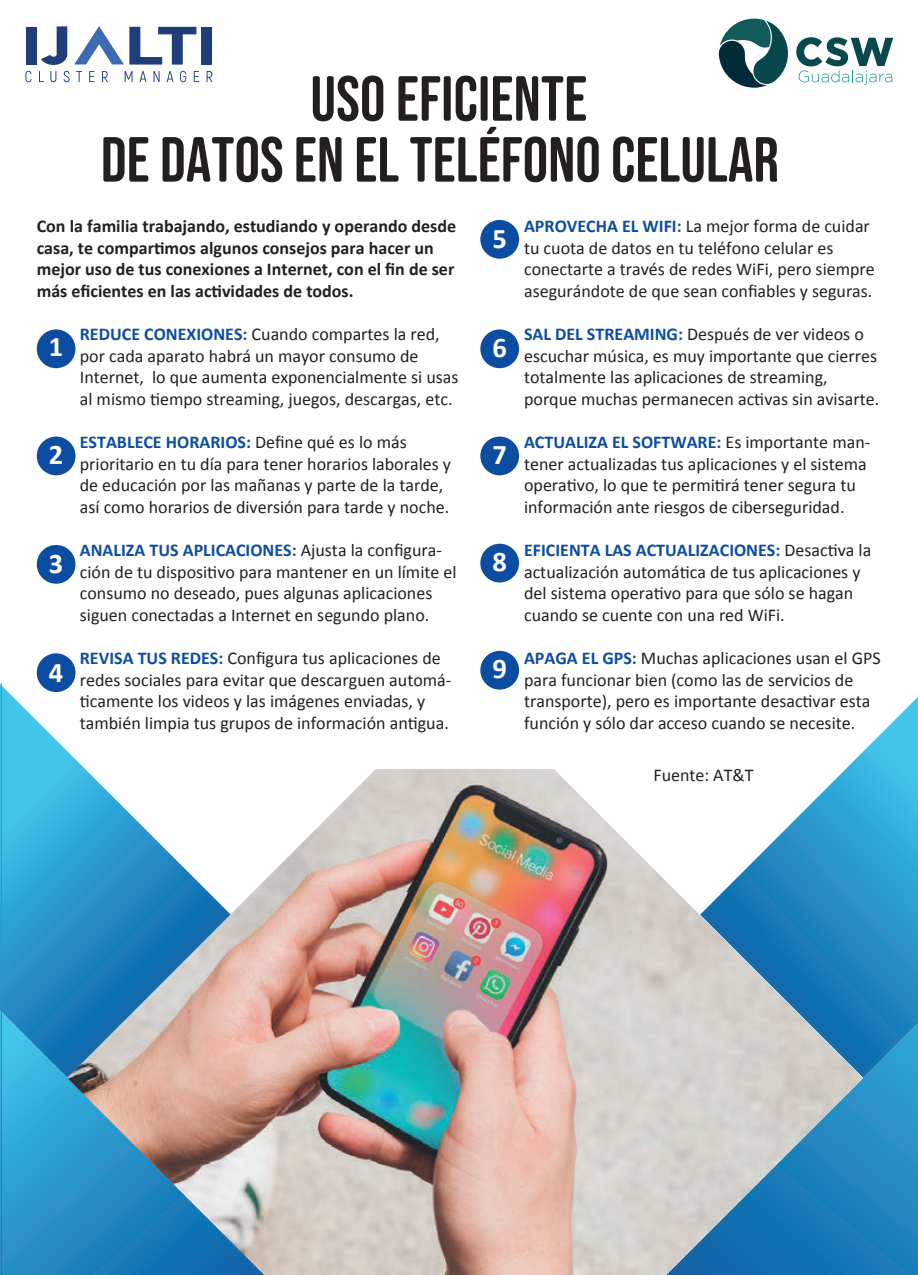
<style>
.page{position:relative;width:918px;height:1275px;background:#fff}
.page>*{position:absolute;margin:0;border:0;box-sizing:border-box;transform-origin:0 0}
.t1{font:63.6px/60.9px "Bebas Neue Semi Rounded";color:#231f20;text-align:center}
.t2{font:700 28.5px "Calibri";color:#fff}
.t3{font:18px/21.6px "Calibri";color:#231f20}
.t4{font:700 18px/21.6px "Calibri";color:#231f20}
.s1{font-weight:700;color:#0d4da1}
</style>
<div class="page">
<svg style="left:863px;top:1078px;width:55px;height:197px;background:#238ac2"></svg>
<svg style="left:0;top:1078px;width:67px;height:197px;background:#2c9dd0"></svg>
<svg style="left:863px;top:697px;width:55px;height:381px;background:#3ca5d3"></svg>
<svg style="left:0;top:684px;width:67px;height:394px;background:#42afdb"></svg>
<svg style="left:1px;top:683px;width:1px;height:592px"></svg>
<img style="left:67px;top:751px;width:796px;height:524px">
<svg style="left:25px;top:71px;width:7px;height:11px"></svg>
<svg style="left:39px;top:71px;width:5px;height:11px"></svg>
<svg style="left:50px;top:71px;width:6px;height:11px"></svg>
<svg style="left:64px;top:71px;width:6px;height:11px"></svg>
<svg style="left:76px;top:71px;width:6px;height:11px"></svg>
<svg style="left:89px;top:71px;width:6px;height:11px"></svg>
<svg style="left:102px;top:71px;width:6px;height:11px"></svg>
<svg style="left:125px;top:71px;width:7px;height:11px"></svg>
<svg style="left:140px;top:71px;width:6px;height:11px"></svg>
<svg style="left:154px;top:71px;width:6px;height:11px"></svg>
<svg style="left:167px;top:71px;width:7px;height:11px"></svg>
<svg style="left:180px;top:71px;width:6px;height:11px"></svg>
<svg style="left:194px;top:71px;width:5px;height:11px"></svg>
<svg style="left:207px;top:71px;width:6px;height:11px"></svg>
<div style="left:26px;top:27px;width:11px;height:38px;background:#213e7c"></div>
<svg style="left:41px;top:26px;width:26px;height:39px"></svg>
<div style="left:201px;top:27px;width:11px;height:38px;background:#213e7c"></div>
<svg style="left:74px;top:26px;width:122px;height:39px"></svg>
<div style="left:317px;top:653px;width:297px;height:116px;background:#fff"></div>
<svg style="left:719px;top:19px;width:174px;height:69px"></svg>
<div style="left:37px;top:653px;width:39px;height:39px;background:#0d4da1;border-radius:50%"></div>
<div style="left:37px;top:329px;width:39px;height:39px;background:#0d4da1;border-radius:50%"></div>
<div style="left:37px;top:437px;width:39px;height:38px;background:#0d4da1;border-radius:50%"></div>
<div style="left:480px;top:329px;width:39px;height:39px;background:#0d4da1;border-radius:50%"></div>
<div style="left:480px;top:437px;width:39px;height:38px;background:#0d4da1;border-radius:50%"></div>
<div style="left:480px;top:544px;width:39px;height:38px;background:#0d4da1;border-radius:50%"></div>
<div style="left:480px;top:651px;width:39px;height:39px;background:#0d4da1;border-radius:50%"></div>
<div style="left:480px;top:220px;width:39px;height:39px;background:#0d4da1;border-radius:50%"></div>
<div style="left:37px;top:545px;width:39px;height:39px;background:#0d4da1;border-radius:50%"></div>
<h1 class="t1" style="left:101px;top:68px;width:680px">USO EFICIENTE<br>DE DATOS EN EL TELÉFONO CELULAR</h1>
<p class="t4" style="left:37px;top:215px;width:421px">Con la familia trabajando, estudiando y operando desde casa, te compartimos algunos consejos para hacer un mejor uso de tus conexiones a Internet, con el fin de ser más eficientes en las actividades de todos.</p>
<h2 class="t2" style="left:49px;top:327px;width:16px">1</h2>
<h2 class="t2" style="left:49px;top:435px;width:16px">2</h2>
<h2 class="t2" style="left:49px;top:543px;width:16px">3</h2>
<h2 class="t2" style="left:49px;top:652px;width:16px">4</h2>
<p class="t3" style="left:80px;top:323px;width:380px"><span class="s1">REDUCE CONEXIONES:</span> Cuando compartes la red, por cada aparato habrá un mayor consumo de Internet, lo que aumenta exponencialmente si usas al mismo tiempo streaming, juegos, descargas, etc.</p>
<p class="t3" style="left:80px;top:431px;width:373px"><span class="s1">ESTABLECE HORARIOS:</span> Define qué es lo más prioritario en tu día para tener horarios laborales y de educación por las mañanas y parte de la tarde, así como horarios de diversión para tarde y noche.</p>
<p class="t3" style="left:80px;top:539px;width:378px"><span class="s1">ANALIZA TUS APLICACIONES:</span> Ajusta la configura&shy;ción de tu dispositivo para mantener en un límite el consumo no deseado, pues algunas aplicaciones siguen conectadas a Internet en segundo plano.</p>
<p class="t3" style="left:80px;top:647px;width:373px"><span class="s1">REVISA TUS REDES:</span> Configura tus aplicaciones de redes sociales para evitar que descarguen automá&shy;ticamente los videos y las imágenes enviadas, y también limpia tus grupos de información antigua.</p>
<h2 class="t2" style="left:492px;top:218px;width:16px">5</h2>
<h2 class="t2" style="left:492px;top:327px;width:16px">6</h2>
<h2 class="t2" style="left:492px;top:435px;width:16px">7</h2>
<h2 class="t2" style="left:492px;top:542px;width:16px">8</h2>
<h2 class="t2" style="left:492px;top:649px;width:16px">9</h2>
<p class="t3" style="left:524px;top:215px;width:352px"><span class="s1">APROVECHA EL WIFI:</span> La mejor forma de cuidar tu cuota de datos en tu teléfono celular es conectarte a través de redes WiFi, pero siempre asegurándote de que sean confiables y seguras.</p>
<p class="t3" style="left:524px;top:323px;width:357px"><span class="s1">SAL DEL STREAMING:</span> Después de ver videos o escuchar música, es muy importante que cierres totalmente las aplicaciones de streaming, porque muchas permanecen activas sin avisarte.</p>
<p class="t3" style="left:524px;top:431px;width:348px"><span class="s1">ACTUALIZA EL SOFTWARE:</span> Es importante man&shy;tener actualizadas tus aplicaciones y el sistema operativo, lo que te permitirá tener segura tu información ante riesgos de ciberseguridad.</p>
<p class="t3" style="left:524px;top:539px;width:349px"><span class="s1">EFICIENTA LAS ACTUALIZACIONES:</span> Desactiva la actualización automática de tus aplicaciones y del sistema operativo para que sólo se hagan cuando se cuente con una red WiFi.</p>
<p class="t3" style="left:524px;top:647px;width:358px"><span class="s1">APAGA EL GPS:</span> Muchas aplicaciones usan el GPS para funcionar bien (como las de servicios de transporte), pero es importante desactivar esta función y sólo dar acceso cuando se necesite.</p>
<p class="t3" style="left:654px;top:764px;width:101px">Fuente: AT&amp;T</p>
</div>
